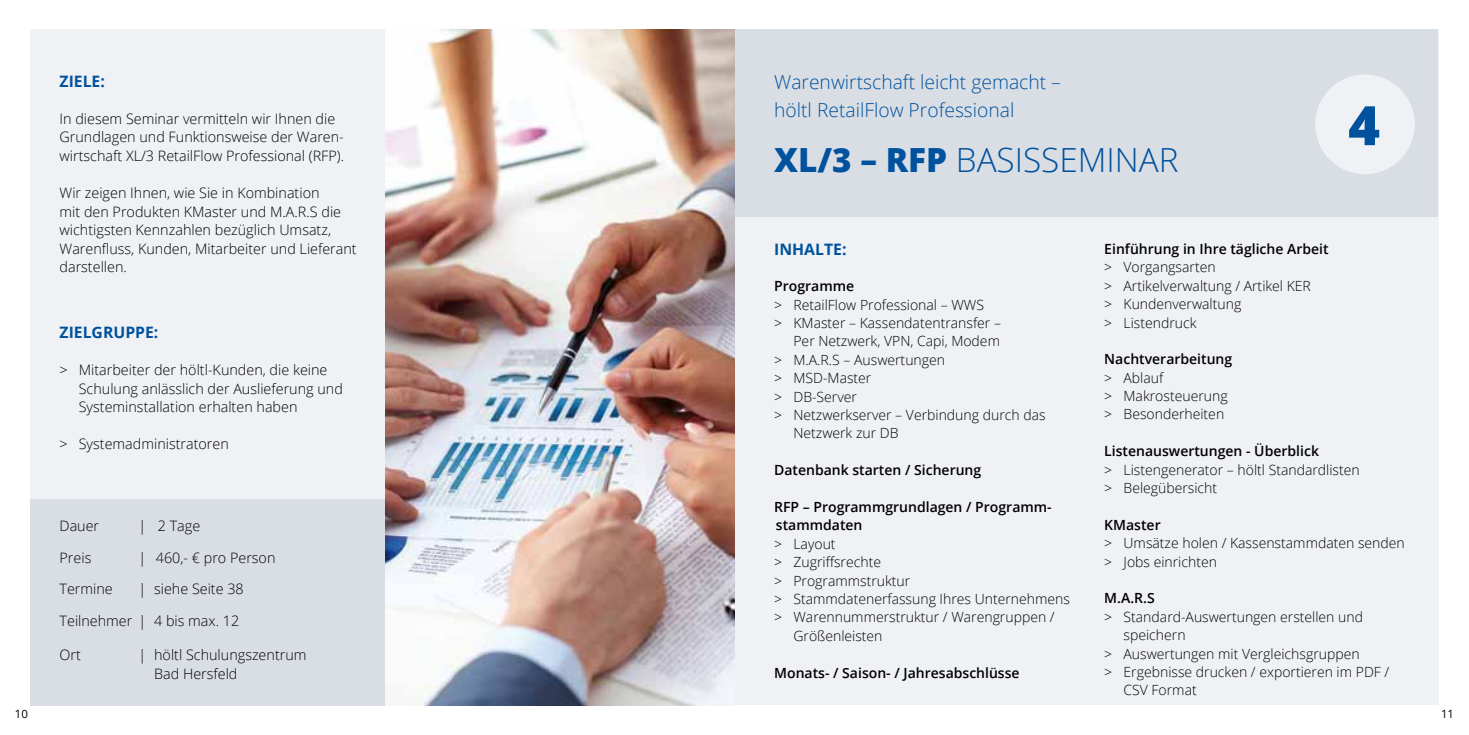
<style>
.page{position:relative;width:1469px;height:735px;background:#fff}
.page>*{position:absolute;margin:0;border:0;box-sizing:border-box;transform-origin:0 0}
.t1{font:800 54.25px "Open Sans";color:#00519e}
.t2{font:300 33.25px "Open Sans";color:#00519e}
.t3{font:300 19.25px/27.7px "Open Sans";color:#00519e}
.t4{font:700 15.75px "Open Sans";color:#00519e}
.t5{font:300 14.35px/18.6px "Open Sans";color:#000}
.t6{font:300 14px/18.4px "Open Sans";color:#000}
.t7{font:600 14px/18.4px "Open Sans";color:#000}
.t8{font:11.38px "Open Sans";color:#000}
.s1{font-weight:800}
</style>
<div class="page">
<div style="left:734px;top:30px;width:705px;height:674px;background:#eff1f4"></div>
<div style="left:30px;top:30px;width:356px;height:674px;background:#eff1f4"></div>
<div style="left:734px;top:30px;width:703px;height:187px;background:#d9dee4"></div>
<div style="left:30px;top:499px;width:356px;height:205px;background:#d9dee4"></div>
<div style="left:1315px;top:74px;width:99px;height:100px;background:#eff1f4;border-radius:50%"></div>
<img style="left:386px;top:30px;width:348px;height:674px">
<p class="t4" style="left:60px;top:70px;width:47px">ZIELE:</p>
<p class="t5" style="left:60px;top:109px;width:286px">In diesem Seminar vermitteln wir Ihnen die<br>Grundlagen und Funktionsweise der Waren&shy;wirtschaft XL/3 RetailFlow Professional (RFP).</p>
<p class="t5" style="left:60px;top:183px;width:299px">Wir zeigen Ihnen, wie Sie in Kombination<br>mit den Produkten KMaster und M.A.R.S die wichtigsten Kennzahlen bezüglich Umsatz, Warenfluss, Kunden, Mitarbeiter und Lieferant darstellen.</p>
<p class="t4" style="left:60px;top:321px;width:100px">ZIELGRUPPE:</p>
<p class="t5" style="left:79px;top:360px;width:266px;text-indent:-19px">&gt; Mitarbeiter der höltl-Kunden, die keine<br>Schulung anlässlich der Auslieferung und<br>Systeminstallation erhalten haben</p>
<p class="t5" style="left:60px;top:434px;width:171px">&gt; Systemadministratoren</p>
<p class="t5" style="left:60px;top:516px;width:41px">Dauer</p>
<p class="t5" style="left:138px;top:516px;width:63px">| 2 Tage</p>
<p class="t5" style="left:60px;top:547px;width:33px">Preis</p>
<p class="t5" style="left:138px;top:547px;width:139px">| 460,- € pro Person</p>
<p class="t5" style="left:60px;top:579px;width:55px">Termine</p>
<p class="t5" style="left:60px;top:572px;width:186px;line-height:31.5px;text-indent:79px">| siehe Seite 38<br>Teilnehmer | 4 bis max. 12</p>
<p class="t5" style="left:60px;top:645px;width:23px">Ort</p>
<p class="t5" style="left:154px;top:645px;width:154px;text-indent:-16px">| höltl Schulungszentrum<br>Bad Hersfeld</p>
<h3 class="t3" style="left:774px;top:68px;width:288px">Warenwirtschaft leicht gemacht – höltl RetailFlow Professional</h3>
<h2 class="t2" style="left:774px;top:137px;width:406px"><span class="s1">XL/3 – RFP</span> BASISSEMINAR</h2>
<h1 class="t1" style="left:1348px;top:84px;width:33px">4</h1>
<p class="t4" style="left:774px;top:238px;width:74px">INHALTE:</p>
<p class="t7" style="left:774px;top:276px;width:81px">Programme</p>
<p class="t6" style="left:774px;top:295px;width:211px">&gt; RetailFlow Professional – WWS</p>
<p class="t6" style="left:774px;top:313px;width:228px">&gt; KMaster – Kassendatentransfer –</p>
<p class="t6" style="left:793px;top:331px;width:208px">Per Netzwerk, VPN, Capi, Modem</p>
<p class="t6" style="left:774px;top:350px;width:172px">&gt; M.A.R.S – Auswertungen</p>
<p class="t6" style="left:774px;top:368px;width:99px">&gt; MSD-Master</p>
<p class="t6" style="left:774px;top:387px;width:84px">&gt; DB-Server</p>
<p class="t6" style="left:774px;top:405px;width:273px">&gt; Netzwerkserver – Verbindung durch das</p>
<p class="t6" style="left:793px;top:423px;width:107px">Netzwerk zur DB</p>
<p class="t7" style="left:774px;top:460px;width:208px">Datenbank starten / Sicherung</p>
<p class="t7" style="left:774px;top:497px;width:279px">RFP – Programmgrundlagen / Programm&shy;stammdaten</p>
<p class="t6" style="left:774px;top:534px;width:63px">&gt; Layout</p>
<p class="t6" style="left:774px;top:552px;width:108px">&gt; Zugriffsrechte</p>
<p class="t6" style="left:774px;top:570px;width:138px">&gt; Programmstruktur</p>
<p class="t6" style="left:774px;top:589px;width:297px">&gt; Stammdatenerfassung Ihres Unternehmens</p>
<p class="t6" style="left:774px;top:607px;width:282px">&gt; Warennummerstruktur / Warengruppen /</p>
<p class="t6" style="left:793px;top:625px;width:91px">Größenleisten</p>
<p class="t7" style="left:774px;top:662px;width:247px">Monats- / Saison- / Jahresabschlüsse</p>
<p class="t7" style="left:1104px;top:239px;width:226px">Einführung in Ihre tägliche Arbeit</p>
<p class="t6" style="left:1104px;top:257px;width:208px">&gt; Vorgangsarten<br>&gt; Artikelverwaltung / Artikel KER &gt; Kundenverwaltung<br>&gt; Listendruck</p>
<p class="t7" style="left:1104px;top:349px;width:129px">Nachtverarbeitung</p>
<p class="t6" style="left:1104px;top:368px;width:125px">&gt; Ablauf<br>&gt; Makrosteuerung &gt; Besonderheiten</p>
<p class="t7" style="left:1104px;top:441px;width:216px">Listenauswertungen - Überblick</p>
<p class="t6" style="left:1104px;top:459px;width:257px">&gt; Listengenerator – höltl Standardlisten &gt; Belegübersicht</p>
<p class="t7" style="left:1104px;top:515px;width:58px">KMaster</p>
<p class="t6" style="left:1104px;top:533px;width:302px">&gt; Umsätze holen / Kassenstammdaten senden &gt; Jobs einrichten</p>
<p class="t7" style="left:1104px;top:588px;width:52px">M.A.R.S</p>
<p class="t6" style="left:1104px;top:606px;width:260px">&gt; Standard-Auswertungen erstellen und</p>
<p class="t6" style="left:1123px;top:625px;width:64px">speichern</p>
<p class="t6" style="left:1104px;top:643px;width:257px">&gt; Auswertungen mit Vergleichsgruppen</p>
<p class="t6" style="left:1104px;top:662px;width:286px">&gt; Ergebnisse drucken / exportieren im PDF /</p>
<p class="t6" style="left:1123px;top:680px;width:75px">CSV Format</p>
<p class="t8" style="left:15px;top:706px;width:15px">10</p>
<p class="t8" style="left:1440px;top:706px;width:15px">11</p>
</div>
